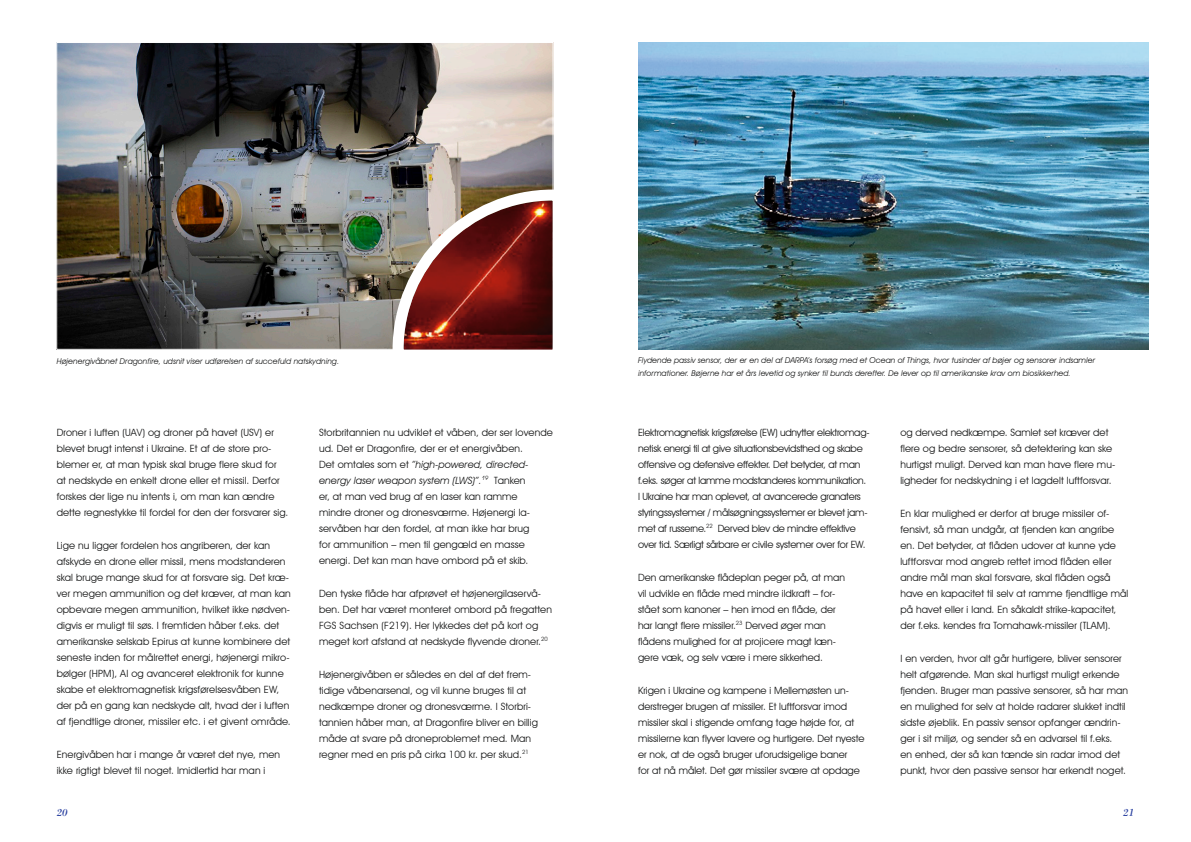
<style>
.page{position:relative;width:1191px;height:842px;background:#fff}
.page>*{position:absolute;margin:0;border:0;box-sizing:border-box;transform-origin:0 0}
.t1{font:italic 11px "Bodoni Std";color:#273e9f}
.t2{font:10px/16px "Avant Garde IT Cby BT";letter-spacing:.01em;color:#151616}
.t3{font:10px/16px "Avant Garde IT Cby BT";letter-spacing:-.02em;color:#151616}
.t4{font:italic 8px/13px "Avant Garde IT Cby BT";letter-spacing:.01em;color:#151616}
.s1{font-style:italic}
</style>
<div class="page">
<img style="left:638px;top:43px;width:510px;height:307px">
<img style="left:58px;top:44px;width:493px;height:304px">
<img style="left:387px;top:184px;width:167px;height:166px">
<p class="t4" style="left:57px;top:355px;width:284px">Højenergivåbnet Dragonfire, udsnit viser udførelsen af succefuld natskydning.</p>
<p class="t2" style="left:57px;top:424px;width:233px">Droner i luften (UAV) og droner på havet (USV) er blevet brugt intenst i Ukraine. Et af de store pro&shy;blemer er, at man typisk skal bruge flere skud for<br>at nedskyde en enkelt drone eller et missil. Derfor forskes der lige nu intents i, om man kan ændre dette regnestykke til fordel for den der forsvarer sig.</p>
<p class="t2" style="left:57px;top:537px;width:235px">Lige nu ligger fordelen hos angriberen, der kan afskyde en drone eller missil, mens modstanderen skal bruge mange skud for at forsvare sig. Det kræ&shy;ver megen ammunition og det kræver, at man kan opbevare megen ammunition, hvilket ikke nødven&shy;digvis er muligt til søs. I fremtiden håber f.eks. det amerikanske selskab Epirus at kunne kombinere det seneste inden for målrettet energi, højenergi mikro&shy;bølger (HPM), AI og avanceret elektronik for kunne skabe et elektromagnetisk krigsførelsesvåben EW, der på en gang kan nedskyde alt, hvad der i luften af fjendtlige droner, missiler etc. i et givent område.</p>
<p class="t2" style="left:57px;top:746px;width:225px">Energivåben har i mange år været det nye, men ikke rigtigt blevet til noget. Imidlertid har man i</p>
<p class="t2" style="left:319px;top:424px;width:235px">Storbritannien nu udviklet et våben, der ser lovende ud. Det er Dragonfire, der er et energivåben.<br>Det omtales som et <span class="s1">”high-powered, directed&shy;energy laser weapon system (LWS)”.</span><sup>19</sup> Tanken<br>er, at man ved brug af en laser kan ramme<br>mindre droner og dronesværme. Højenergi la&shy;servåben har den fordel, at man ikke har brug<br>for ammunition – men til gengæld en masse energi. Det kan man have ombord på et skib.</p>
<p class="t2" style="left:319px;top:585px;width:234px">Den tyske flåde har afprøvet et højenergilaservå&shy;ben. Det har været monteret ombord på fregatten FGS Sachsen (F219). Her lykkedes det på kort og meget kort afstand at nedskyde flyvende droner.<sup>20</sup></p>
<p class="t2" style="left:319px;top:666px;width:220px">Højenergivåben er således en del af det frem&shy;tidige våbenarsenal, og vil kunne bruges til at nedkæmpe droner og dronesværme. I Storbri&shy;tannien håber man, at Dragonfire bliver en billig måde at svare på droneproblemet med. Man regner med en pris på cirka 100 kr. per skud.<sup>21</sup></p>
<p class="t4" style="left:638px;top:354px;width:459px">Flydende passiv sensor, der er en del af DARPA’s forsøg med et Ocean of Things, hvor tusinder af bøjer og sensorer indsamler informationer. Bøjerne har et års levetid og synker til bunds derefter. De lever op til amerikanske krav om biosikkerhed.</p>
<p class="t3" style="left:638px;top:424px;width:233px">Elektromagnetisk krigsførelse (EW) udnytter elektromag&shy;netisk energi til at give situationsbevidsthed og skabe offensive og defensive effekter. Det betyder, at man f.eks. søger at lamme modstanderes kommunikation.<br>I Ukraine har man oplevet, at avancerede granaters styringssystemer / målsøgningssystemer er blevet jam&shy;met af russerne.<sup>22</sup> Derved blev de mindre effektive over tid. Særligt sårbare er civile systemer over for EW.</p>
<p class="t2" style="left:638px;top:569px;width:208px">Den amerikanske flådeplan peger på, at man vil udvikle en flåde med mindre ildkraft – for&shy;stået som kanoner – hen imod en flåde, der har langt flere missiler.<sup>23</sup> Derved øger man flådens mulighed for at projicere magt læn&shy;gere væk, og selv være i mere sikkerhed.</p>
<p class="t2" style="left:638px;top:682px;width:228px">Krigen i Ukraine og kampene i Mellemøsten un&shy;derstreger brugen af missiler. Et luftforsvar imod missiler skal i stigende omfang tage højde for, at missilerne kan flyver lavere og hurtigere. Det nyeste er nok, at de også bruger uforudsigelige baner<br>for at nå målet. Det gør missiler svære at opdage</p>
<p class="t2" style="left:900px;top:424px;width:216px">og derved nedkæmpe. Samlet set kræver det flere og bedre sensorer, så detektering kan ske hurtigst muligt. Derved kan man have flere mu&shy;ligheder for nedskydning i et lagdelt luftforsvar.</p>
<p class="t2" style="left:900px;top:505px;width:230px">En klar mulighed er derfor at bruge missiler of&shy;fensivt, så man undgår, at fjenden kan angribe en. Det betyder, at flåden udover at kunne yde luftforsvar mod angreb rettet imod flåden eller andre mål man skal forsvare, skal flåden også have en kapacitet til selv at ramme fjendtlige mål på havet eller i land. En såkaldt strike-kapacitet, der f.eks. kendes fra Tomahawk-missiler (TLAM).</p>
<p class="t2" style="left:900px;top:650px;width:229px">I en verden, hvor alt går hurtigere, bliver sensorer helt afgørende. Man skal hurtigst muligt erkende fjenden. Bruger man passive sensorer, så har man en mulighed for selv at holde radarer slukket indtil sidste øjeblik. En passiv sensor opfanger ændrin&shy;ger i sit miljø, og sender så en advarsel til f.eks.<br>en enhed, der så kan tænde sin radar imod det punkt, hvor den passive sensor har erkendt noget.</p>
<p class="t1" style="left:57px;top:805px;width:13px">20</p>
<p class="t1" style="left:1123px;top:805px;width:13px">21</p>
</div>
